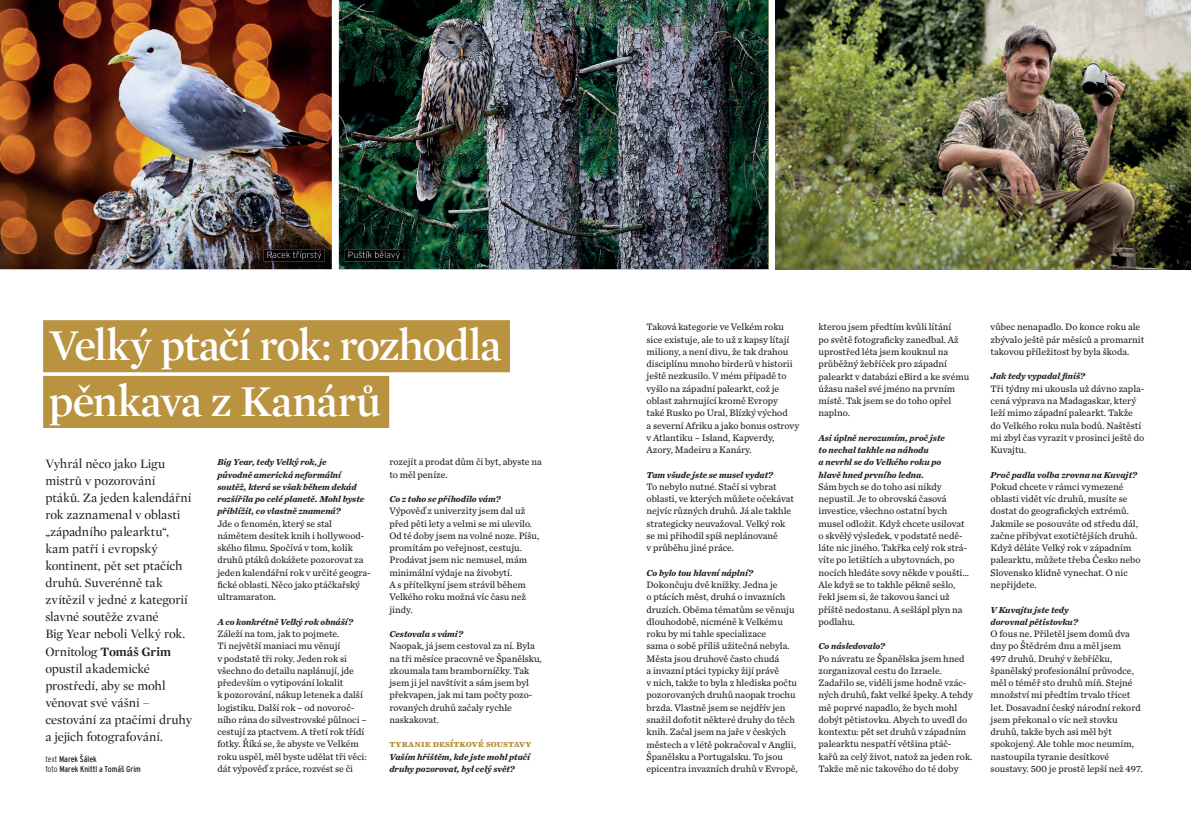
<style>
.page{position:relative;width:1191px;height:823px;background:#fff}
.page>*{position:absolute;margin:0;border:0;box-sizing:border-box;transform-origin:0 0}
.t1{font:600 44.8px/55.6px "Mercury Display";letter-spacing:-.025em;color:#fff}
.t2{font:13px/17px "Mercury Display";letter-spacing:-.01em;color:#231f20}
.t3{font:9.8px/12.3px "Chronicle Text G3";color:#231f20}
.t4{font:700 9.8px "Chronicle Text G3";letter-spacing:.01em;color:#b1892a}
.t5{font:italic 700 9px/12.2px "Chronicle Text G3";color:#231f20}
.t6{font:condensed 8.5px/10px "Interstate OT";letter-spacing:.005em;color:#231f20}
.s1{font-weight:700}
.s2{font-weight:300}
</style>
<div class="page">
<div style="left:43px;top:320px;width:467px;height:52px;background:#b9933f"></div>
<div style="left:43px;top:375px;width:346px;height:52px;background:#b9933f"></div>
<img style="left:775px;top:0;width:416px;height:269px">
<img style="left:339px;top:0;width:429px;height:269px">
<img style="left:0;top:0;width:332px;height:269px">
<img style="left:264px;top:249px;width:61px;height:12px">
<img style="left:267px;top:251px;width:54px;height:8px">
<img style="left:345px;top:249px;width:58px;height:12px">
<img style="left:348px;top:251px;width:52px;height:8px">
<h1 class="t1" style="left:49px;top:315px;width:454px">Velký ptačí rok: rozhodla pěnkava z Kanárů</h1>
<p class="t2" style="left:45px;top:454px;width:148px">Vyhrál něco jako Ligu mistrů v pozorování ptáků. Za jeden kalendářní rok zaznamenal v oblasti „západního palearktu“, kam patří i evropský kontinent, pět set ptačích druhů. Suverénně tak zvítězil v jedné z kategorií slavné soutěže zvané<br>Big Year neboli Velký rok.<br>Ornitolog <span class="s1">Tomáš Grim </span>opustil akademické prostředí, aby se mohl věnovat své vášni – cestování za ptačími druhy a jejich fotografování.</p>
<p class="t6" style="left:45px;top:753px;width:97px"><span class="s2">text</span> Marek Šálek<br><span class="s2">foto</span> Marek Knittl a Tomáš Grim</p>
<p class="t3" style="left:389px;top:455px;width:154px">rozejít a prodat dům či byt, abyste na to měl peníze.</p>
<p class="t5" style="left:389px;top:492px;width:113px">Co z toho se přihodilo vám?</p>
<p class="t3" style="left:389px;top:504px;width:151px">Výpověď z univerzity jsem dal už před pěti lety a velmi se mi ulevilo.<br>Od té doby jsem na volné noze. Píšu, promítám po veřejnost, cestuju.<br>Prodávat jsem nic nemusel, mám minimální výdaje na živobytí.<br>A s přítelkyní jsem strávil během<br>Velkého roku možná víc času než jindy.</p>
<p class="t5" style="left:389px;top:627px;width:75px">Cestovala s vámi?</p>
<p class="t3" style="left:389px;top:639px;width:154px">Naopak, já jsem cestoval za ní. Byla na tři měsíce pracovně ve Španělsku, zkoumala tam bramborníčky. Tak jsem ji jel navštívit a sám jsem byl překvapen, jak mi tam počty pozo&shy;rovaných druhů začaly rychle naskakovat.</p>
<p class="t4" style="left:389px;top:735px;width:144px">Tyranie desítkové soustavy</p>
<p class="t5" style="left:389px;top:749px;width:142px">Vaším hřištěm, kde jste mohl ptačí druhy pozorovat, byl celý svět?</p>
<p class="t5" style="left:217px;top:455px;width:148px">Big Year, tedy Velký rok, je<br>původně americká neformální soutěž, která se však během dekád rozšířila po celé planetě. Mohl byste přiblížit, co vlastně znamená?</p>
<p class="t3" style="left:217px;top:516px;width:155px">Jde o fenomén, který se stal námětem desítek knih i hollywood&shy;ského filmu. Spočívá v tom, kolik druhů ptáků dokážete pozorovat za jeden kalendářní rok v určité geogra&shy;fické oblasti. Něco jako ptáčkařský ultramaraton.</p>
<p class="t5" style="left:217px;top:614px;width:137px">A co konkrétně Velký rok obnáší?</p>
<p class="t3" style="left:217px;top:626px;width:151px">Záleží na tom, jak to pojmete.<br>Ti největší maniaci mu věnují<br>v podstatě tři roky. Jeden rok si všechno do detailu naplánují, jde především o vytipování lokalit<br>k pozorování, nákup letenek a další logistiku. Další rok – od novoroč&shy;ního rána do silvestrovské půlnoci – cestují za ptactvem. A třetí rok třídí fotky. Říká se, že abyste ve Velkém roku uspěl, měl byste udělat tři věci: dát výpověď z práce, rozvést se či</p>
<p class="t3" style="left:646px;top:320px;width:154px">Taková kategorie ve Velkém roku sice existuje, ale to už z kapsy lítají miliony, a není divu, že tak drahou disciplínu mnoho birderů v historii ještě nezkusilo. V mém případě to vyšlo na západní palearkt, což je oblast zahrnující kromě Evropy<br>také Rusko po Ural, Blízký východ<br>a severní Afriku a jako bonus ostrovy v Atlantiku – Island, Kapverdy, Azory, Madeiru a Kanáry.</p>
<p class="t5" style="left:646px;top:467px;width:128px">Tam všude jste se musel vydat?</p>
<p class="t3" style="left:646px;top:479px;width:149px">To nebylo nutné. Stačí si vybrat oblasti, ve kterých můžete očekávat nejvíc různých druhů. Já ale takhle strategicky neuvažoval. Velký rok se mi přihodil spíš neplánovaně<br>v průběhu jiné práce.</p>
<p class="t5" style="left:646px;top:565px;width:108px">Co bylo tou hlavní náplní?</p>
<p class="t3" style="left:646px;top:577px;width:153px">Dokončuju dvě knížky. Jedna je<br>o ptácích měst, druhá o invazních druzích. Oběma tématům se věnuju dlouhodobě, nicméně k Velkému roku by mi tahle specializace<br>sama o sobě příliš užitečná nebyla.<br>Města jsou druhově často chudá<br>a invazní ptáci typicky žijí právě<br>v nich, takže to byla z hlediska počtu pozorovaných druhů naopak trochu brzda. Vlastně jsem se nejdřív jen snažil dofotit některé druhy do těch knih. Začal jsem na jaře v českých městech a v létě pokračoval v Anglii, Španělsku a Portugalsku. To jsou epicentra invazních druhů v Evropě,</p>
<p class="t3" style="left:818px;top:320px;width:152px">kterou jsem předtím kvůli lítání<br>po světě fotograficky zanedbal. Až uprostřed léta jsem kouknul na průběžný žebříček pro západní palearkt v databázi eBird a ke svému úžasu našel své jméno na prvním místě. Tak jsem se do toho opřel naplno.</p>
<p class="t5" style="left:818px;top:431px;width:128px">Asi úplně nerozumím, proč jste to nechal takhle na náhodu<br>a nevrhl se do Velkého roku po hlavě hned prvního ledna.</p>
<p class="t3" style="left:818px;top:479px;width:152px">Sám bych se do toho asi nikdy nepustil. Je to obrovská časová investice, všechno ostatní bych musel odložit. Když chcete usilovat o skvělý výsledek, v podstatě nedě&shy;láte nic jiného. Takřka celý rok strá&shy;víte po letištích a ubytovnách, po nocích hledáte sovy někde v poušti…<br>Ale když se to takhle pěkně sešlo, řekl jsem si, že takovou šanci už příště nedostanu. A sešlápl plyn na podlahu.</p>
<p class="t5" style="left:818px;top:639px;width:68px">Co následovalo?</p>
<p class="t3" style="left:818px;top:651px;width:156px">Po návratu ze Španělska jsem hned zorganizoval cestu do Izraele.<br>Zadařilo se, viděli jsme hodně vzác&shy;ných druhů, fakt velké špeky. A tehdy mě poprvé napadlo, že bych mohl dobýt pětistovku. Abych to uvedl do kontextu: pět set druhů v západním palearktu nespatří většina ptáč&shy;kařů za celý život, natož za jeden rok.<br>Takže mě nic takového do té doby</p>
<p class="t3" style="left:990px;top:320px;width:155px">vůbec nenapadlo. Do konce roku ale zbývalo ještě pár měsíců a promarnit takovou příležitost by byla škoda.</p>
<p class="t5" style="left:990px;top:369px;width:96px">Jak tedy vypadal finiš?</p>
<p class="t3" style="left:990px;top:381px;width:155px">Tři týdny mi ukousla už dávno zapla&shy;cená výprava na Madagaskar, který leží mimo západní palearkt. Takže do Velkého roku nula bodů. Naštěstí mi zbyl čas vyrazit v prosinci ještě do<br>Kuvajtu.</p>
<p class="t5" style="left:990px;top:467px;width:148px">Proč padla volba zrovna na Kuvajt?</p>
<p class="t3" style="left:990px;top:479px;width:152px">Pokud chcete v rámci vymezené oblasti vidět víc druhů, musíte se dostat do geografických extrémů.<br>Jakmile se posouváte od středu dál, začne přibývat exotičtějších druhů.<br>Když děláte Velký rok v západním palearktu, můžete třeba Česko nebo<br>Slovensko klidně vynechat. O nic nepřijdete.</p>
<p class="t5" style="left:990px;top:602px;width:89px">V Kuvajtu jste tedy dorovnal pětistovku?</p>
<p class="t3" style="left:990px;top:626px;width:153px">O fous ne. Přiletěl jsem domů dva dny po Štědrém dnu a měl jsem<br>497 druhů. Druhý v žebříčku, španělský profesionální průvodce, měl o téměř sto druhů míň. Stejné množství mi předtím trvalo třicet let. Dosavadní český národní rekord jsem překonal o víc než stovku druhů, takže bych asi měl být spokojený. Ale tohle moc neumím, nastoupila tyranie desítkové soustavy. 500 je prostě lepší než 497.</p>
</div>
